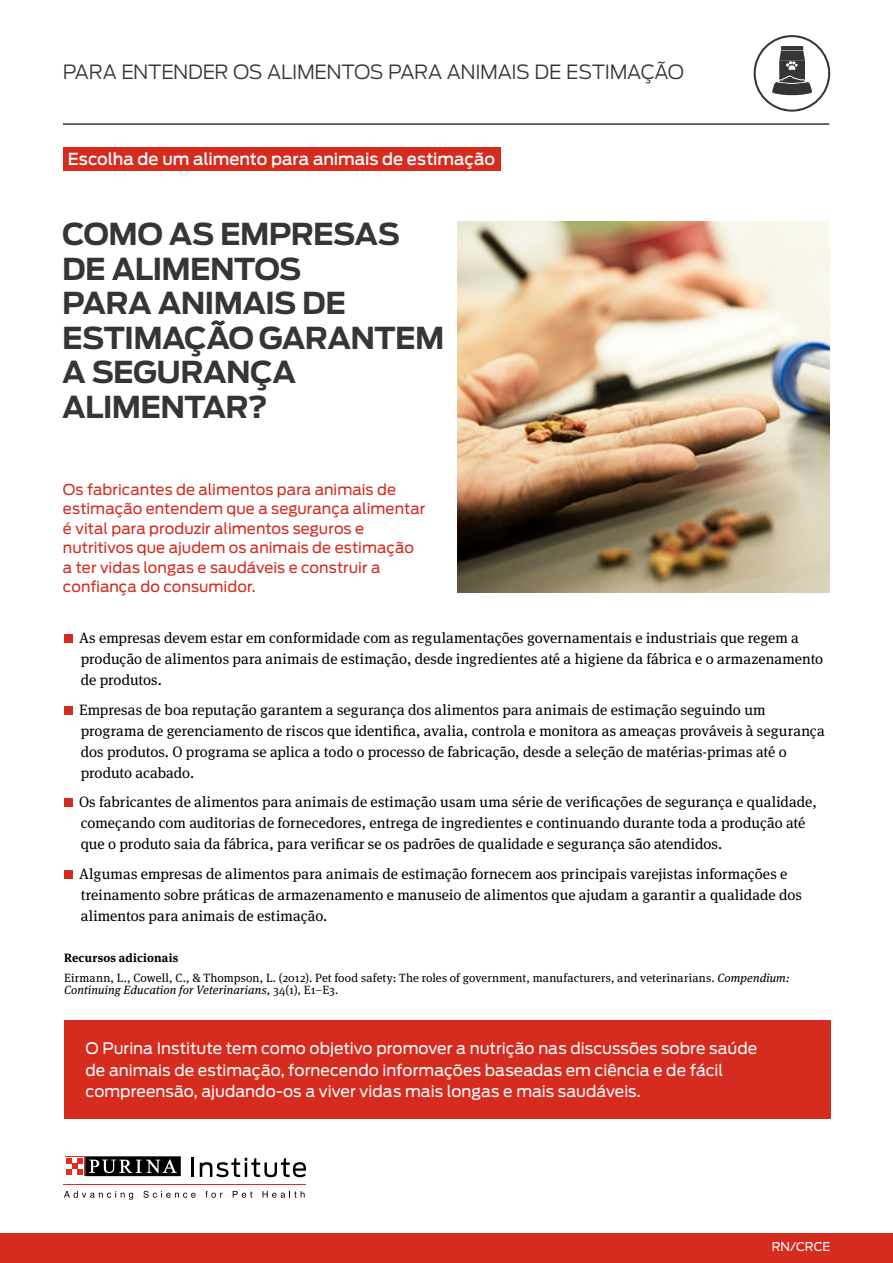
<style>
.page{position:relative;width:893px;height:1263px;background:#fff}
.page>*{position:absolute;margin:0;border:0;box-sizing:border-box;transform-origin:0 0}
.t1{font:700 30px/34.5px "Antenna";letter-spacing:-.02em;color:#373437}
.t2{font:300 19.5px "Antenna";letter-spacing:-.015em;color:#373437}
.t3{font:500 16.5px "Antenna";letter-spacing:-.005em;color:#fff}
.t4{font:15.75px/21.8px "Antenna";color:#fff}
.t5{font:15px/21px "Meta Serif Pro";letter-spacing:.005em;color:#000}
.t6{font:15px/19.5px "Antenna";color:#d62b1f}
.t7{font:12px/20.5px "Meta Serif Pro";letter-spacing:.015em;color:#000}
.t8{font:italic 12px "Meta Serif Pro";letter-spacing:.01em;color:#000}
.t9{font:12px "Antenna";letter-spacing:-.005em;color:#fff}
.s1{font-weight:700}
.s2{font-style:italic}
.s3{font-style:normal}
</style>
<div class="page">
<div style="left:0;top:1233px;width:893px;height:30px;background:#d62b1f"></div>
<hr style="left:63px;top:123px;width:766px;height:2px;background:#373437">
<hr style="left:64px;top:1184px;width:242px;height:1px;background:#e52a1b">
<svg style="left:192px;top:1158px;width:2px;height:19px"></svg>
<svg style="left:200px;top:1158px;width:106px;height:19px"></svg>
<svg style="left:64px;top:1191px;width:69px;height:9px"></svg>
<svg style="left:143px;top:1191px;width:53px;height:7px"></svg>
<svg style="left:205px;top:1191px;width:18px;height:7px"></svg>
<svg style="left:233px;top:1191px;width:19px;height:7px"></svg>
<svg style="left:262px;top:1191px;width:43px;height:7px"></svg>
<svg style="left:85px;top:1176px;width:96px;height:1px"></svg>
<svg style="left:65px;top:1156px;width:20px;height:20px"></svg>
<div style="left:85px;top:1156px;width:96px;height:20px;background:#000"></div>
<svg style="left:89px;top:1159px;width:88px;height:14px"></svg>
<div style="left:65px;top:1157px;width:19px;height:18px;background:#fff"></div>
<svg style="left:66px;top:1158px;width:17px;height:17px"></svg>
<img style="left:458px;top:221px;width:371px;height:371px">
<div style="left:64px;top:147px;width:437px;height:24px;background:#d62b1f"></div>
<div style="left:64px;top:634px;width:8px;height:9px;background:#d62b1f"></div>
<div style="left:64px;top:706px;width:8px;height:8px;background:#d62b1f"></div>
<div style="left:64px;top:798px;width:8px;height:9px;background:#d62b1f"></div>
<div style="left:64px;top:870px;width:8px;height:8px;background:#d62b1f"></div>
<svg style="left:754px;top:35px;width:76px;height:77px"></svg>
<div style="left:64px;top:1020px;width:767px;height:99px;background:#d62b1f"></div>
<h2 class="t2" style="left:63px;top:59px;width:623px">PARA ENTENDER OS ALIMENTOS PARA ANIMAIS DE ESTIMAÇÃO</h2>
<p class="t3" style="left:68px;top:148px;width:429px">Escolha de um alimento para animais de estimação</p>
<h1 class="t1" style="left:62px;top:217px;width:384px">COMO AS EMPRESAS<br>DE ALIMENTOS<br>PARA ANIMAIS DE<br>ESTIMAÇÃO GARANTEM<br>A SEGURANÇA<br>ALIMENTAR?</h1>
<p class="t6" style="left:63px;top:479px;width:364px">Os fabricantes de alimentos para animais de estimação entendem que a segurança alimentar é vital para produzir alimentos seguros e nutritivos que ajudem os animais de estimação a ter vidas longas e saudáveis e construir a confiança do consumidor.</p>
<p class="t5" style="left:79px;top:626px;width:746px">As empresas devem estar em conformidade com as regulamentações governamentais e industriais que regem a produção de alimentos para animais de estimação, desde ingredientes até a higiene da fábrica e o armazenamento de produtos.</p>
<p class="t5" style="left:79px;top:698px;width:747px">Empresas de boa reputação garantem a segurança dos alimentos para animais de estimação seguindo um programa de gerenciamento de riscos que identifica, avalia, controla e monitora as ameaças prováveis à segurança dos produtos. O programa se aplica a todo o processo de fabricação, desde a seleção de matérias-primas até o produto acabado.</p>
<p class="t5" style="left:79px;top:790px;width:739px">Os fabricantes de alimentos para animais de estimação usam uma série de verificações de segurança e qualidade, começando com auditorias de fornecedores, entrega de ingredientes e continuando durante toda a produção até que o produto saia da fábrica, para verificar se os padrões de qualidade e segurança são atendidos.</p>
<p class="t5" style="left:79px;top:862px;width:724px">Algumas empresas de alimentos para animais de estimação fornecem aos principais varejistas informações e treinamento sobre práticas de armazenamento e manuseio de alimentos que ajudam a garantir a qualidade dos alimentos para animais de estimação.</p>
<p class="t7" style="left:64px;top:946px;width:727px"><span class="s1">Recursos adicionais<br></span>Eirmann, L., Cowell, C., &amp; Thompson, L. (2012). Pet food safety: The roles of government, manufacturers, and veterinarians. <span class="s2">Compendium:</span></p>
<p class="t8" style="left:64px;top:981px;width:276px">Continuing Education for Veterinarians<span class="s3">, 34(1), E1–E3.</span></p>
<p class="t4" style="left:86px;top:1037px;width:673px">O Purina Institute tem como objetivo promover a nutrição nas discussões sobre saúde de animais de estimação, fornecendo informações baseadas em ciência e de fácil compreensão, ajudando-os a viver vidas mais longas e mais saudáveis.</p>
<p class="t9" style="left:772px;top:1239px;width:60px">RN/CRCE</p>
</div>
